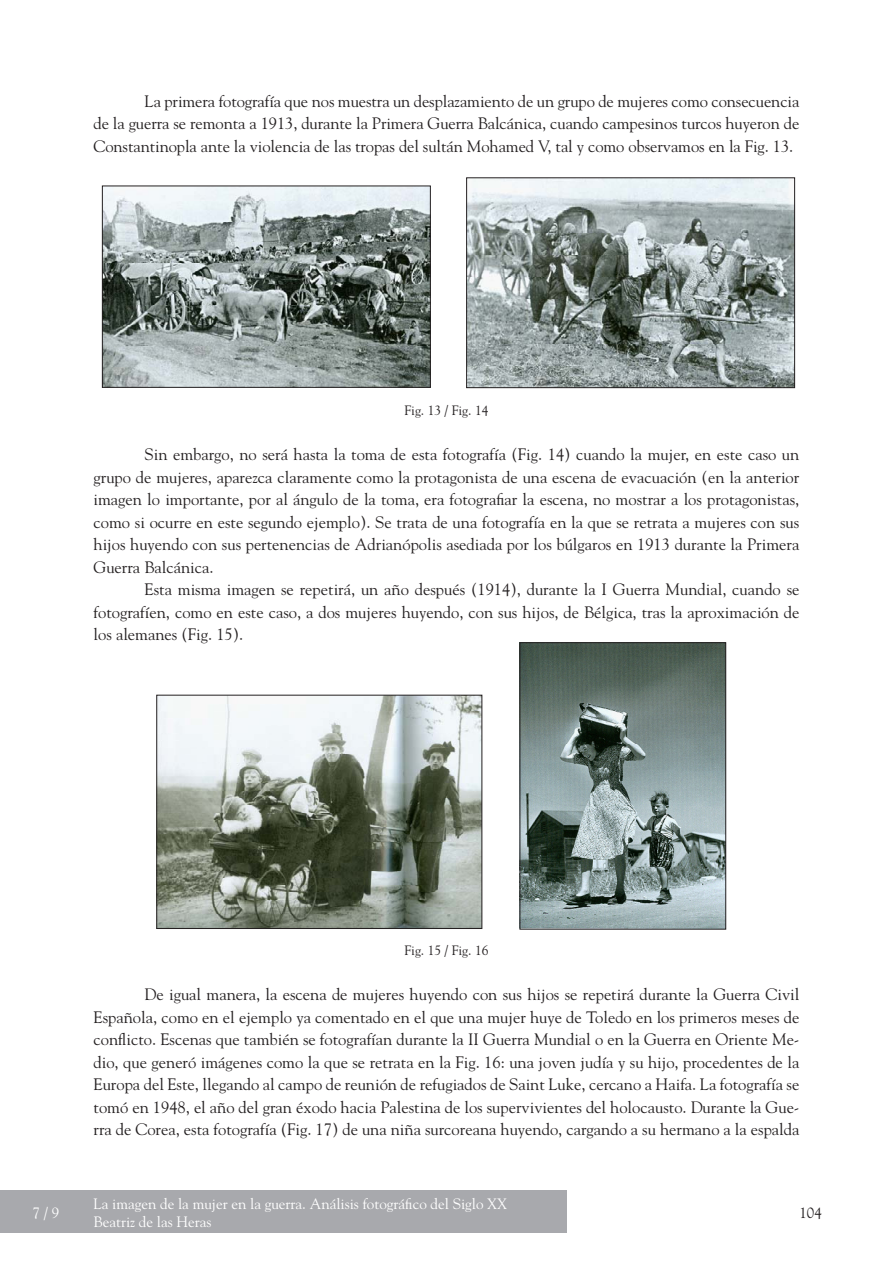
<style>
.page{position:relative;width:893px;height:1263px;background:#fff}
.page>*{position:absolute;margin:0;border:0;box-sizing:border-box;transform-origin:0 0}
.Base{font:16.5px/22.5px "Goudy";color:#231f20;text-align:justify}
.Base-2{font:15px "Goudy";color:#fff}
.Base-3{font:15px "Goudy";color:#231f20}
.Pie_de_foto{font:13.5px "Goudy";color:#231f20}
</style>
<div class="page">
<div style="left:0;top:1191px;width:567px;height:42px;background:#a8a9ad"></div>
<img style="left:104px;top:188px;width:325px;height:197px">
<div style="left:102px;top:186px;width:329px;height:201px;border:1px solid #231f20"></div>
<img style="left:468px;top:180px;width:325px;height:206px">
<div style="left:466px;top:178px;width:329px;height:210px;border:1px solid #231f20"></div>
<img style="left:522px;top:644px;width:202px;height:283px">
<div style="left:520px;top:642px;width:206px;height:287px;border:1px solid #231f20"></div>
<img style="left:159px;top:697px;width:321px;height:230px">
<div style="left:157px;top:695px;width:325px;height:234px;border:1px solid #231f20"></div>
<p class="Base" style="left:94px;top:89px;width:707px;text-indent:51px">La primera fotografía que nos muestra un desplazamiento de un grupo de mujeres como consecuencia de la guerra se remonta a 1913, durante la Primera Guerra Balcánica, cuando campesinos turcos huyeron de Constantinopla ante la violencia de las tropas del sultán Mohamed V, tal y como observamos en la Fig. 13.</p>
<p class="Pie_de_foto" style="left:404px;top:402px;width:85px">Fig. 13 / Fig. 14</p>
<p class="Base" style="left:94px;top:443px;width:707px;text-indent:51px">Sin embargo, no será hasta la toma de esta fotografía (Fig. 14) cuando la mujer, en este caso un grupo de mujeres, aparezca claramente como la protagonista de una escena de evacuación (en la anterior imagen lo importante, por al ángulo de la toma, era fotografiar la escena, no mostrar a los protagonistas, como si ocurre en este segundo ejemplo). Se trata de una fotografía en la que se retrata a mujeres con sus hijos huyendo con sus pertenencias de Adrianópolis asediada por los búlgaros en 1913 durante la Primera Guerra Balcánica.</p>
<p class="Base" style="left:94px;top:578px;width:707px;text-indent:51px">Esta misma imagen se repetirá, un año después (1914), durante la I Guerra Mundial, cuando se fotografíen, como en este caso, a dos mujeres huyendo, con sus hijos, de Bélgica, tras la aproximación de los alemanes (Fig. 15).</p>
<p class="Pie_de_foto" style="left:404px;top:942px;width:85px">Fig. 15 / Fig. 16</p>
<p class="Base" style="left:94px;top:982px;width:707px;text-indent:51px">De igual manera, la escena de mujeres huyendo con sus hijos se repetirá durante la Guerra Civil Española, como en el ejemplo ya comentado en el que una mujer huye de Toledo en los primeros meses de conflicto. Escenas que también se fotografían durante la II Guerra Mundial o en la Guerra en Oriente Me&shy;dio, que generó imágenes como la que se retrata en la Fig. 16: una joven judía y su hijo, procedentes de la Europa del Este, llegando al campo de reunión de refugiados de Saint Luke, cercano a Haifa. La fotografía se tomó en 1948, el año del gran éxodo hacia Palestina de los supervivientes del holocausto. Durante la Gue&shy;rra de Corea, esta fotografía (Fig. 17) de una niña surcoreana huyendo, cargando a su hermano a la espalda</p>
<p class="Base-2" style="left:94px;top:1194px;width:415px">La imagen de la mujer en la guerra. Análisis fotográfico del Siglo XX</p>
<p class="Base-2" style="left:94px;top:1212px;width:119px">Beatriz de las Heras</p>
<p class="Base-2" style="left:33px;top:1203px;width:28px">7 / 9</p>
<p class="Base-3" style="left:799px;top:1203px;width:24px">104</p>
</div>
